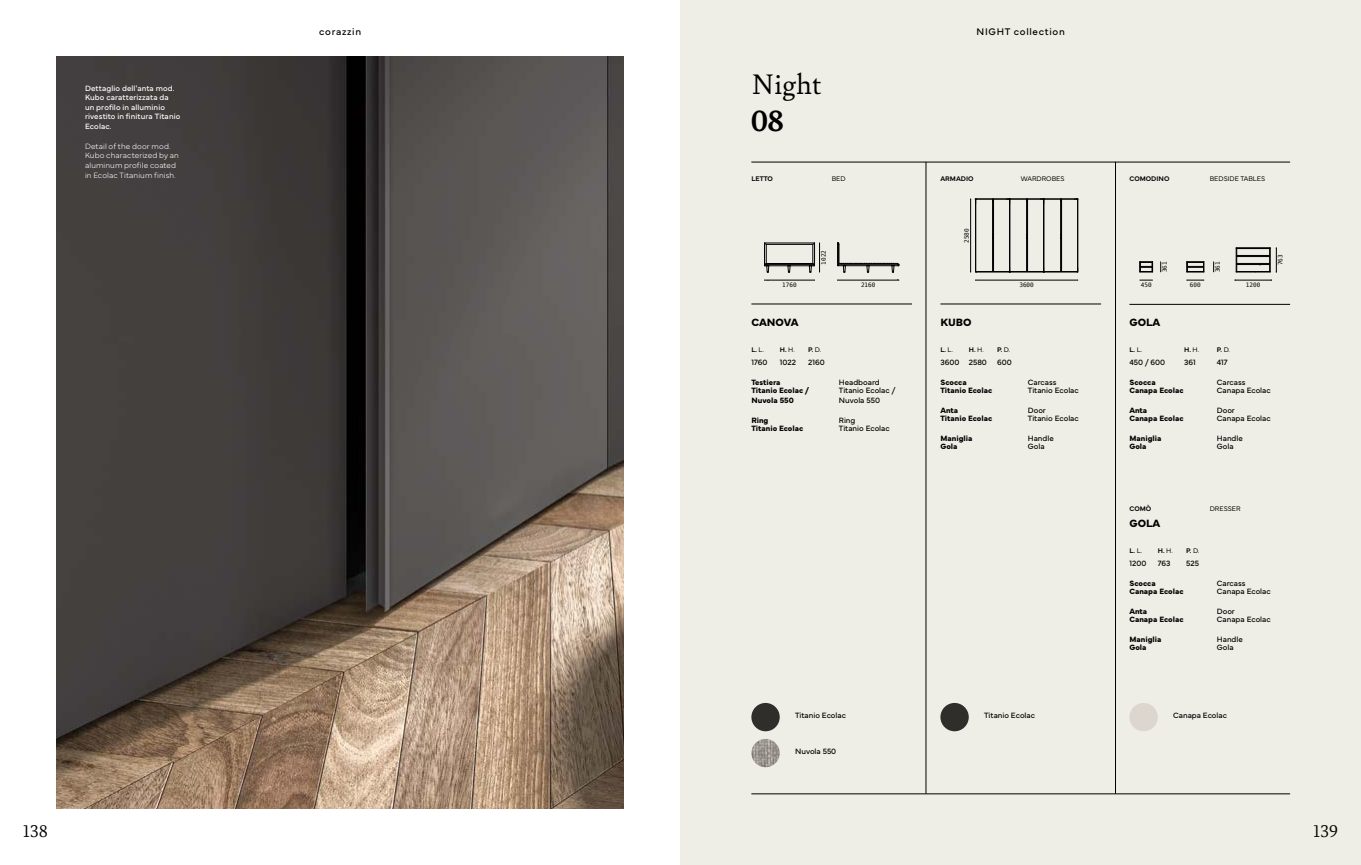
<style>
.page{position:relative;width:1361px;height:865px;background:#fff}
.page>*{position:absolute;margin:0;border:0;box-sizing:border-box;transform-origin:0 0}
.t1{font:700 31px "Bely";color:#000}
.t2{font:30px "Bely";color:#000}
.t3{font:18px "Bely";color:#000}
.t4{font:700 11px "Mundial";color:#000}
.t5{font:10px "Mundial";letter-spacing:.07em;color:#000}
.t6{font:8px/9.6px "Mundial";color:#000}
.t7{font:700 8px/9.6px "Mundial";color:#000}
.t8{font:8px/9.6px "Mundial";letter-spacing:.01em;color:#fff}
.t9{font:100 8px/9.6px "Mundial";letter-spacing:.015em;color:#fff}
.t10{font:600 7px "Mundial";color:#000}
.t11{font:300 7px "Mundial";color:#000}
.t12{font:6px "DejaVu Sans Mono";color:#000}
.s1{font-weight:300}
</style>
<div class="page">
<div style="left:680px;top:0;width:681px;height:865px;background:#efeee6"></div>
<hr style="left:1235px;top:280px;width:36px;height:1px;background:#000">
<svg style="left:1186px;top:280px;width:18px;height:1px"></svg>
<svg style="left:1213px;top:261px;width:1px;height:12px"></svg>
<svg style="left:1186px;top:261px;width:18px;height:12px"></svg>
<svg style="left:1139px;top:280px;width:14px;height:1px"></svg>
<svg style="left:1160px;top:261px;width:1px;height:12px"></svg>
<svg style="left:1139px;top:261px;width:14px;height:12px"></svg>
<hr style="left:1236px;top:272px;width:34px;height:1px;background:#000">
<hr style="left:1236px;top:271px;width:34px;height:1px;background:#000">
<hr style="left:1236px;top:264px;width:33px;height:1px;background:#000">
<hr style="left:1236px;top:263px;width:33px;height:1px;background:#000">
<hr style="left:1236px;top:256px;width:33px;height:1px;background:#000">
<hr style="left:1236px;top:255px;width:33px;height:1px;background:#000">
<hr style="left:1236px;top:248px;width:34px;height:1px;background:#000">
<svg style="left:1269px;top:247px;width:8px;height:26px"></svg>
<svg style="left:1235px;top:247px;width:2px;height:25px"></svg>
<hr style="left:975px;top:280px;width:102px;height:1px;background:#000">
<hr style="left:970px;top:199px;width:1px;height:73px;background:#000">
<hr style="left:975px;top:203px;width:1px;height:68px;background:#000">
<hr style="left:993px;top:225px;width:1px;height:46px;background:#000">
<hr style="left:1009px;top:203px;width:1px;height:68px;background:#000">
<hr style="left:1027px;top:225px;width:1px;height:46px;background:#000">
<hr style="left:1043px;top:203px;width:1px;height:68px;background:#000">
<hr style="left:1061px;top:225px;width:1px;height:46px;background:#000">
<hr style="left:1077px;top:199px;width:1px;height:69px;background:#000">
<hr style="left:1026px;top:201px;width:1px;height:33px;background:#000">
<hr style="left:1026px;top:238px;width:1px;height:33px;background:#000">
<hr style="left:1060px;top:238px;width:1px;height:33px;background:#000">
<hr style="left:992px;top:238px;width:1px;height:33px;background:#000">
<hr style="left:992px;top:201px;width:1px;height:33px;background:#000">
<hr style="left:1060px;top:201px;width:1px;height:33px;background:#000">
<svg style="left:970px;top:198px;width:108px;height:27px"></svg>
<svg style="left:970px;top:268px;width:108px;height:5px"></svg>
<hr style="left:764px;top:280px;width:50px;height:1px;background:#000">
<hr style="left:837px;top:280px;width:62px;height:1px;background:#000">
<svg style="left:764px;top:242px;width:56px;height:31px"></svg>
<svg style="left:837px;top:242px;width:62px;height:31px"></svg>
<img style="left:751px;top:703px;width:29px;height:28px;border-radius:14px">
<img style="left:751px;top:739px;width:29px;height:28px;border-radius:14px">
<img style="left:940px;top:703px;width:29px;height:28px;border-radius:14px">
<img style="left:1129px;top:703px;width:28px;height:28px;border-radius:14px">
<img style="left:57px;top:57px;width:567px;height:751px">
<hr style="left:751px;top:162px;width:539px;height:1px;background:#000">
<hr style="left:925px;top:162px;width:1px;height:631px;background:#000">
<hr style="left:1115px;top:162px;width:1px;height:631px;background:#000">
<hr style="left:751px;top:304px;width:161px;height:1px;background:#000">
<hr style="left:940px;top:304px;width:161px;height:1px;background:#000">
<hr style="left:1129px;top:304px;width:161px;height:1px;background:#000">
<hr style="left:751px;top:793px;width:539px;height:1px;background:#000">
<p class="t8" style="left:85px;top:82px;width:97px">Dettaglio dell'anta mod.<br>Kubo caratterizzata da<br>un profilo in alluminio rivestito in finitura Titanio<br>Ecolac.</p>
<p class="t9" style="left:85px;top:140px;width:95px">Detail of the door mod.<br>Kubo characterized by an aluminum profile coated in Ecolac Titanium finish.</p>
<h3 class="t3" style="left:23px;top:817px;width:26px">138</h3>
<p class="t5" style="left:319px;top:24px;width:43px">corazzin</p>
<p class="t5" style="left:976px;top:24px;width:90px">NIGHT collection</p>
<h2 class="t2" style="left:751px;top:63px;width:72px">Night</h2>
<h1 class="t1" style="left:751px;top:98px;width:34px">08</h1>
<p class="t10" style="left:751px;top:173px;width:23px">LETTO</p>
<p class="t10" style="left:940px;top:173px;width:35px">ARMADIO</p>
<p class="t10" style="left:1129px;top:173px;width:42px">COMODINO</p>
<p class="t11" style="left:831px;top:173px;width:15px">BED</p>
<p class="t11" style="left:1020px;top:173px;width:45px">WARDROBES</p>
<p class="t11" style="left:1209px;top:173px;width:57px">BEDSIDE TABLES</p>
<p class="t12" style="left:962px;top:243px;width:16px;rotate:-90deg">2580</p>
<p class="t12" style="left:819px;top:265px;width:16px;rotate:-90deg">1022</p>
<p class="t12" style="left:1160px;top:272px;width:12px;rotate:-90deg">361</p>
<p class="t12" style="left:1213px;top:272px;width:12px;rotate:-90deg">361</p>
<p class="t12" style="left:782px;top:281px;width:16px">1760</p>
<p class="t12" style="left:861px;top:281px;width:16px">2160</p>
<p class="t12" style="left:1019px;top:281px;width:16px">3600</p>
<p class="t12" style="left:1140px;top:281px;width:12px">450</p>
<p class="t12" style="left:1190px;top:281px;width:12px">600</p>
<h3 class="t4" style="left:751px;top:313px;width:49px">CANOVA</h3>
<h3 class="t4" style="left:940px;top:313px;width:33px">KUBO</h3>
<h3 class="t4" style="left:1129px;top:313px;width:32px">GOLA</h3>
<p class="t10" style="left:751px;top:344px;width:14px">L. <span class="s1">L.</span></p>
<p class="t10" style="left:940px;top:344px;width:14px">L. <span class="s1">L.</span></p>
<p class="t10" style="left:1129px;top:344px;width:14px">L. <span class="s1">L.</span></p>
<p class="t10" style="left:780px;top:344px;width:16px">H. <span class="s1">H.</span></p>
<p class="t10" style="left:969px;top:344px;width:16px">H. <span class="s1">H.</span></p>
<p class="t10" style="left:808px;top:344px;width:15px">P. <span class="s1">D.</span></p>
<p class="t10" style="left:997px;top:344px;width:15px">P. <span class="s1">D.</span></p>
<p class="t10" style="left:1184px;top:344px;width:16px">H. <span class="s1">H.</span></p>
<p class="t10" style="left:1217px;top:344px;width:15px">P. <span class="s1">D.</span></p>
<p class="t6" style="left:751px;top:357px;width:18px">1760</p>
<p class="t6" style="left:780px;top:357px;width:18px">1022</p>
<p class="t6" style="left:808px;top:357px;width:18px">2160</p>
<p class="t6" style="left:940px;top:357px;width:48px">3600 2580</p>
<p class="t6" style="left:1129px;top:357px;width:37px">450 / 600</p>
<p class="t6" style="left:1184px;top:357px;width:13px">361</p>
<p class="t6" style="left:1217px;top:357px;width:12px">417</p>
<p class="t6" style="left:997px;top:357px;width:16px">600</p>
<p class="t12" style="left:1246px;top:281px;width:16px">1200</p>
<p class="t7" style="left:751px;top:377px;width:31px">Testiera</p>
<p class="t7" style="left:940px;top:377px;width:28px">Scocca</p>
<p class="t7" style="left:1129px;top:377px;width:28px">Scocca</p>
<p class="t6" style="left:839px;top:377px;width:43px">Headboard</p>
<p class="t6" style="left:1028px;top:377px;width:30px">Carcass</p>
<p class="t6" style="left:1217px;top:377px;width:30px">Carcass</p>
<p class="t12" style="left:1276px;top:265px;width:12px;rotate:-90deg">763</p>
<p class="t7" style="left:751px;top:385px;width:59px">Titanio Ecolac /<br>Nuvola 550</p>
<p class="t6" style="left:839px;top:385px;width:58px">Titanio Ecolac /<br>Nuvola 550</p>
<p class="t7" style="left:751px;top:414px;width:19px">Ring</p>
<p class="t6" style="left:839px;top:414px;width:18px">Ring</p>
<p class="t7" style="left:751px;top:423px;width:53px">Titanio Ecolac</p>
<p class="t6" style="left:839px;top:422px;width:52px">Titanio Ecolac</p>
<p class="t6" style="left:795px;top:710px;width:52px">Titanio Ecolac</p>
<p class="t6" style="left:795px;top:746px;width:43px">Nuvola 550</p>
<p class="t7" style="left:940px;top:385px;width:53px">Titanio Ecolac</p>
<p class="t6" style="left:1028px;top:385px;width:52px">Titanio Ecolac</p>
<p class="t7" style="left:1129px;top:385px;width:56px">Canapa Ecolac</p>
<p class="t6" style="left:1217px;top:385px;width:55px">Canapa Ecolac</p>
<p class="t6" style="left:1028px;top:405px;width:20px">Door</p>
<p class="t6" style="left:1217px;top:405px;width:20px">Door</p>
<p class="t7" style="left:940px;top:405px;width:19px">Anta</p>
<p class="t7" style="left:1129px;top:405px;width:19px">Anta</p>
<p class="t7" style="left:940px;top:413px;width:53px">Titanio Ecolac</p>
<p class="t6" style="left:1028px;top:413px;width:52px">Titanio Ecolac</p>
<p class="t7" style="left:1129px;top:413px;width:56px">Canapa Ecolac</p>
<p class="t6" style="left:1217px;top:413px;width:55px">Canapa Ecolac</p>
<p class="t7" style="left:940px;top:433px;width:34px">Maniglia</p>
<p class="t7" style="left:1129px;top:433px;width:34px">Maniglia</p>
<p class="t6" style="left:1028px;top:432px;width:28px">Handle</p>
<p class="t6" style="left:1217px;top:432px;width:28px">Handle</p>
<p class="t7" style="left:940px;top:441px;width:19px">Gola</p>
<p class="t6" style="left:1028px;top:441px;width:18px">Gola</p>
<p class="t7" style="left:1129px;top:441px;width:19px">Gola</p>
<p class="t6" style="left:1217px;top:441px;width:18px">Gola</p>
<p class="t10" style="left:1129px;top:503px;width:23px">COMÒ</p>
<h3 class="t4" style="left:1129px;top:514px;width:32px">GOLA</h3>
<p class="t10" style="left:1129px;top:545px;width:14px">L. <span class="s1">L.</span></p>
<p class="t10" style="left:1157px;top:545px;width:16px">H. <span class="s1">H.</span></p>
<p class="t10" style="left:1186px;top:545px;width:15px">P. <span class="s1">D.</span></p>
<p class="t6" style="left:1129px;top:557px;width:18px">1200</p>
<p class="t6" style="left:1157px;top:557px;width:14px">763</p>
<p class="t6" style="left:1186px;top:557px;width:14px">525</p>
<p class="t7" style="left:1129px;top:577px;width:28px">Scocca</p>
<p class="t11" style="left:1209px;top:503px;width:32px">DRESSER</p>
<p class="t6" style="left:1217px;top:577px;width:30px">Carcass</p>
<p class="t7" style="left:1129px;top:585px;width:56px">Canapa Ecolac</p>
<p class="t6" style="left:1217px;top:585px;width:55px">Canapa Ecolac</p>
<p class="t7" style="left:1129px;top:605px;width:19px">Anta</p>
<p class="t6" style="left:1217px;top:605px;width:20px">Door</p>
<p class="t7" style="left:1129px;top:613px;width:56px">Canapa Ecolac</p>
<p class="t6" style="left:1217px;top:613px;width:55px">Canapa Ecolac</p>
<p class="t7" style="left:1129px;top:633px;width:34px">Maniglia</p>
<p class="t6" style="left:1217px;top:633px;width:28px">Handle</p>
<p class="t7" style="left:1129px;top:641px;width:19px">Gola</p>
<p class="t6" style="left:1217px;top:641px;width:18px">Gola</p>
<p class="t6" style="left:984px;top:710px;width:52px">Titanio Ecolac</p>
<p class="t6" style="left:1173px;top:710px;width:55px">Canapa Ecolac</p>
<h3 class="t3" style="left:1313px;top:817px;width:26px">139</h3>
</div>
